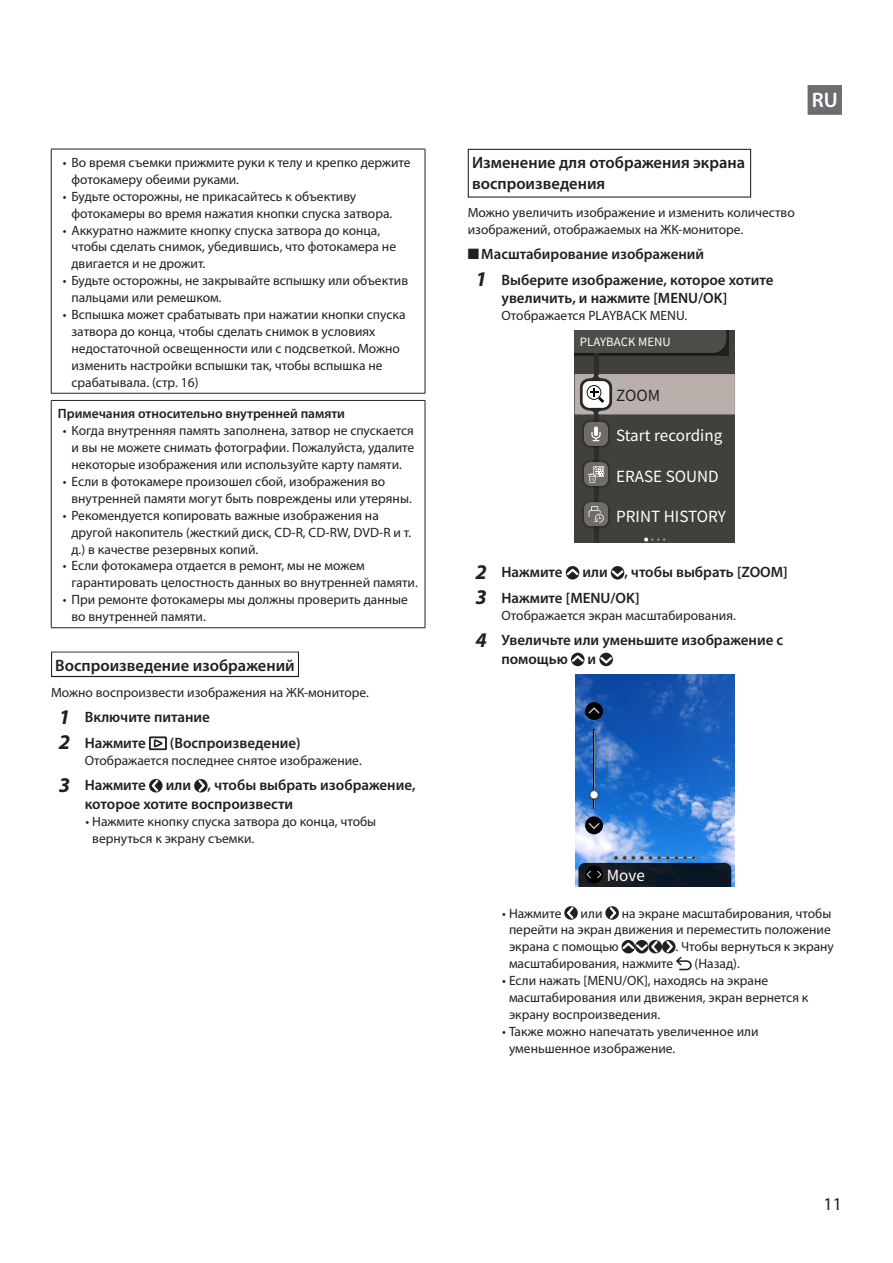
<style>
.page{position:relative;width:893px;height:1263px;background:#fff}
.page>*{position:absolute;margin:0;border:0;box-sizing:border-box;transform-origin:0 0}
.t1{font:600 21px "Myriad Pro";color:#fff}
.t2{font:18px "Myriad Pro";color:#231f20}
.L2-2line{font:600 16.5px/20.7px "Myriad Pro";color:#231f20}
.L2{font:600 16.5px "Myriad Pro";color:#231f20}
.t3{font:15.3px "Noto Sans CJ Kjp";color:#fff}
.t4{font:15.3px "Noto Sans CJ Kjp";color:#231f20}
.t5{font:600 15px/18.8px "Myriad Pro";color:#231f20}
.JPBase_Lead{font:13.5px/16.8px "Myriad Pro";color:#231f20}
.Result{font:13.5px "Myriad Pro";color:#231f20}
.JPBase{font:13.5px "Myriad Pro";color:#231f20}
.JPBase_Medium{font:600 13.5px "Myriad Pro";color:#231f20}
.t6{font:11.55px "Noto Sans CJ Kjp";color:#fff}
.s1{font-weight:700;font-style:italic;font-size:21px}
</style>
<div class="page">
<div style="left:808px;top:85px;width:34px;height:30px;background:#6c6d70"></div>
<div style="left:51px;top:652px;width:248px;height:25px;background:#231f20"></div>
<div style="left:52px;top:652px;width:246px;height:24px;background:#fff"></div>
<hr style="left:51px;top:149px;width:374px;height:1px;background:#231f20">
<hr style="left:51px;top:149px;width:1px;height:244px;background:#231f20">
<hr style="left:425px;top:149px;width:1px;height:244px;background:#231f20">
<hr style="left:51px;top:393px;width:374px;height:1px;background:#231f20">
<hr style="left:51px;top:400px;width:374px;height:1px;background:#231f20">
<hr style="left:51px;top:401px;width:1px;height:226px;background:#231f20">
<hr style="left:425px;top:401px;width:1px;height:226px;background:#231f20">
<hr style="left:51px;top:627px;width:374px;height:1px;background:#231f20">
<svg style="left:149px;top:737px;width:18px;height:13px"></svg>
<svg style="left:149px;top:779px;width:14px;height:13px"></svg>
<svg style="left:150px;top:779px;width:10px;height:13px"></svg>
<svg style="left:194px;top:779px;width:14px;height:13px"></svg>
<svg style="left:196px;top:779px;width:11px;height:13px"></svg>
<div style="left:575px;top:330px;width:160px;height:213px;background:#41403d"></div>
<img style="left:575px;top:330px;width:153px;height:26px">
<div style="left:575px;top:330px;width:151px;height:23px;background:#4d4c48"></div>
<hr style="left:594px;top:414px;width:4px;height:41px;background:#2f2e2c">
<hr style="left:594px;top:455px;width:4px;height:40px;background:#2f2e2c">
<hr style="left:594px;top:495px;width:4px;height:40px;background:#2f2e2c">
<hr style="left:594px;top:353px;width:4px;height:21px;background:#2f2e2c">
<svg style="left:594px;top:535px;width:4px;height:8px"></svg>
<img style="left:583px;top:498px;width:27px;height:32px">
<div style="left:584px;top:502px;width:24px;height:24px;background:#6f6c69;border-radius:7px"></div>
<img style="left:583px;top:418px;width:27px;height:32px">
<div style="left:584px;top:422px;width:24px;height:24px;background:#6f6c69;border-radius:7px"></div>
<svg style="left:591px;top:427px;width:10px;height:14px"></svg>
<svg style="left:575px;top:374px;width:160px;height:40px;background:#b5ada9"></svg>
<svg style="left:644px;top:538px;width:22px;height:4px"></svg>
<svg style="left:589px;top:506px;width:15px;height:17px"></svg>
<img style="left:583px;top:458px;width:27px;height:32px">
<div style="left:584px;top:462px;width:24px;height:24px;background:#6f6c69;border-radius:7px"></div>
<svg style="left:588px;top:466px;width:16px;height:17px"></svg>
<div style="left:566px;top:566px;width:13px;height:13px;background:#231f20;border-radius:50%"></div>
<svg style="left:566px;top:567px;width:13px;height:10px"></svg>
<svg style="left:611px;top:566px;width:13px;height:13px"></svg>
<svg style="left:611px;top:568px;width:13px;height:11px"></svg>
<div style="left:571px;top:653px;width:13px;height:13px;background:#231f20;border-radius:50%"></div>
<svg style="left:571px;top:653px;width:13px;height:11px"></svg>
<div style="left:599px;top:653px;width:14px;height:13px;background:#231f20;border-radius:50%"></div>
<svg style="left:599px;top:655px;width:14px;height:10px"></svg>
<img style="left:575px;top:674px;width:159px;height:213px">
<hr style="left:593px;top:729px;width:2px;height:79px;background:#000">
<div style="left:585px;top:816px;width:18px;height:18px;background:#000;border-radius:50%"></div>
<svg style="left:589px;top:823px;width:10px;height:6px"></svg>
<div style="left:585px;top:702px;width:18px;height:18px;background:#000;border-radius:50%"></div>
<svg style="left:589px;top:707px;width:10px;height:6px"></svg>
<hr style="left:594px;top:730px;width:1px;height:77px;background:#7f7f7f">
<svg style="left:588px;top:788px;width:12px;height:13px"></svg>
<svg style="left:578px;top:855px;width:153px;height:32px;background:#293b50"></svg>
<svg style="left:564px;top:906px;width:14px;height:14px"></svg>
<svg style="left:565px;top:906px;width:10px;height:14px"></svg>
<svg style="left:605px;top:906px;width:14px;height:14px"></svg>
<svg style="left:608px;top:906px;width:10px;height:14px"></svg>
<svg style="left:622px;top:940px;width:70px;height:30px"></svg>
<div style="left:468px;top:149px;width:283px;height:49px;border:1px solid #231f20"></div>
<p class="JPBase_Lead" style="left:71px;top:154px;width:341px;text-indent:-9px">• Во время съемки прижмите руки к телу и крепко держите фотокамеру обеими руками.</p>
<p class="JPBase_Lead" style="left:71px;top:188px;width:322px;text-indent:-9px">• Будьте осторожны, не прикасайтесь к объективу фотокамеры во время нажатия кнопки спуска затвора.</p>
<p class="JPBase_Lead" style="left:71px;top:221px;width:326px;text-indent:-9px">• Аккуратно нажмите кнопку спуска затвора до конца, чтобы сделать снимок, убедившись, что фотокамера не двигается и не дрожит.</p>
<p class="JPBase_Lead" style="left:71px;top:272px;width:338px;text-indent:-9px">• Будьте осторожны, не закрывайте вспышку или объектив пальцами или ремешком.</p>
<p class="JPBase_Lead" style="left:71px;top:306px;width:336px;text-indent:-9px">• Вспышка может срабатывать при нажатии кнопки спуска затвора до конца, чтобы сделать снимок в условиях недостаточной освещенности или с подсветкой. Можно изменить настройки вспышки так, чтобы вспышка не срабатывала. (стр. 16)</p>
<p class="JPBase_Medium" style="left:58px;top:405px;width:289px">Примечания относительно внутренней памяти</p>
<p class="JPBase_Lead" style="left:71px;top:422px;width:344px;text-align:justify;text-indent:-9px">• Когда внутренняя память заполнена, затвор не спускается и вы не можете снимать фотографии. Пожалуйста, удалите некоторые изображения или используйте карту памяти.</p>
<p class="JPBase_Lead" style="left:71px;top:473px;width:342px;text-indent:-9px">• Если в фотокамере произошел сбой, изображения во внутренней памяти могут быть повреждены или утеряны.</p>
<p class="JPBase_Lead" style="left:71px;top:507px;width:341px;text-indent:-9px">• Рекомендуется копировать важные изображения на другой накопитель (жесткий диск, CD-R, CD-RW, DVD-R и т. д.) в качестве резервных копий.</p>
<p class="JPBase_Lead" style="left:71px;top:557px;width:348px;text-indent:-9px">• Если фотокамера отдается в ремонт, мы не можем гарантировать целостность данных во внутренней памяти.</p>
<p class="JPBase_Lead" style="left:71px;top:591px;width:338px;text-indent:-9px">• При ремонте фотокамеры мы должны проверить данные во внутренней памяти.</p>
<p class="L2" style="left:55px;top:655px;width:241px">Воспроизведение изображений</p>
<p class="JPBase" style="left:51px;top:684px;width:319px">Можно воспроизвести изображения на ЖК-мониторе.</p>
<p class="t5" style="left:59px;top:708px;width:153px"><span class="s1">1</span> Включите питание</p>
<p class="t5" style="left:59px;top:733px;width:89px"><span class="s1">2</span> Нажмите</p>
<p class="t5" style="left:170px;top:733px;width:132px">(Воспроизведение)</p>
<p class="Result" style="left:85px;top:752px;width:279px">Отображается последнее снятое изображение.</p>
<p class="t5" style="left:59px;top:775px;width:89px"><span class="s1">3</span> Нажмите</p>
<p class="t5" style="left:85px;top:775px;width:332px;text-indent:81px">или , чтобы выбрать изображение, которое хотите воспроизвести</p>
<p class="JPBase_Lead" style="left:92px;top:813px;width:285px;text-indent:-7px">• Нажмите кнопку спуска затвора до конца, чтобы вернуться к экрану съемки.</p>
<h1 class="t1" style="left:812px;top:87px;width:27px">RU</h1>
<p class="L2-2line" style="left:472px;top:152px;width:275px">Изменение для отображения экрана воспроизведения</p>
<p class="JPBase_Lead" style="left:468px;top:203px;width:329px">Можно увеличить изображение и изменить количество изображений, отображаемых на ЖК-мониторе.</p>
<p class="t5" style="left:468px;top:244px;width:238px">■ Масштабирование изображений</p>
<p class="t5" style="left:501px;top:270px;width:273px;text-indent:-26px"><span class="s1">1</span> Выберите изображение, которое хотите увеличить, и нажмите [MENU/OK]</p>
<p class="Result" style="left:501px;top:307px;width:187px">Отображается PLAYBACK MENU.</p>
<p class="t6" style="left:580px;top:335px;width:92px">PLAYBACK MENU</p>
<p class="t4" style="left:616px;top:387px;width:46px">ZOOM</p>
<p class="t3" style="left:616px;top:426px;width:108px">Start recording</p>
<p class="t3" style="left:616px;top:467px;width:104px">ERASE SOUND</p>
<p class="t3" style="left:616px;top:507px;width:111px">PRINT HISTORY</p>
<p class="t5" style="left:476px;top:563px;width:89px"><span class="s1">2</span> Нажмите</p>
<p class="t5" style="left:582px;top:563px;width:207px">или , чтобы выбрать [ZOOM]</p>
<p class="t5" style="left:476px;top:588px;width:166px"><span class="s1">3</span> Нажмите [MENU/OK]</p>
<p class="Result" style="left:501px;top:607px;width:236px">Отображается экран масштабирования.</p>
<p class="t5" style="left:501px;top:630px;width:283px;text-indent:-26px"><span class="s1">4</span> Увеличьте или уменьшите изображение с помощью</p>
<p class="t5" style="left:588px;top:649px;width:10px">и</p>
<p class="t3" style="left:607px;top:867px;width:40px">Move</p>
<p class="JPBase_Lead" style="left:509px;top:904px;width:324px;text-align:justify;text-indent:113px">на экране масштабирования, чтобы перейти на экран движения и переместить положение экрана с помощью</p>
<p class="JPBase_Lead" style="left:502px;top:904px;width:61px">• Нажмите</p>
<p class="JPBase_Lead" style="left:581px;top:904px;width:23px">или</p>
<p class="JPBase_Lead" style="left:676px;top:938px;width:160px">. Чтобы вернуться к экрану</p>
<p class="JPBase_Lead" style="left:509px;top:955px;width:166px">масштабирования, нажмите</p>
<p class="JPBase_Lead" style="left:694px;top:955px;width:47px">(Назад).</p>
<p class="JPBase_Lead" style="left:509px;top:972px;width:301px;text-indent:-7px">• Если нажать [MENU/OK], находясь на экране масштабирования или движения, экран вернется к экрану воспроизведения.</p>
<p class="JPBase_Lead" style="left:509px;top:1022px;width:251px;text-indent:-7px">• Также можно напечатать увеличенное или уменьшенное изображение.</p>
<h2 class="t2" style="left:823px;top:1193px;width:20px">11</h2>
</div>
